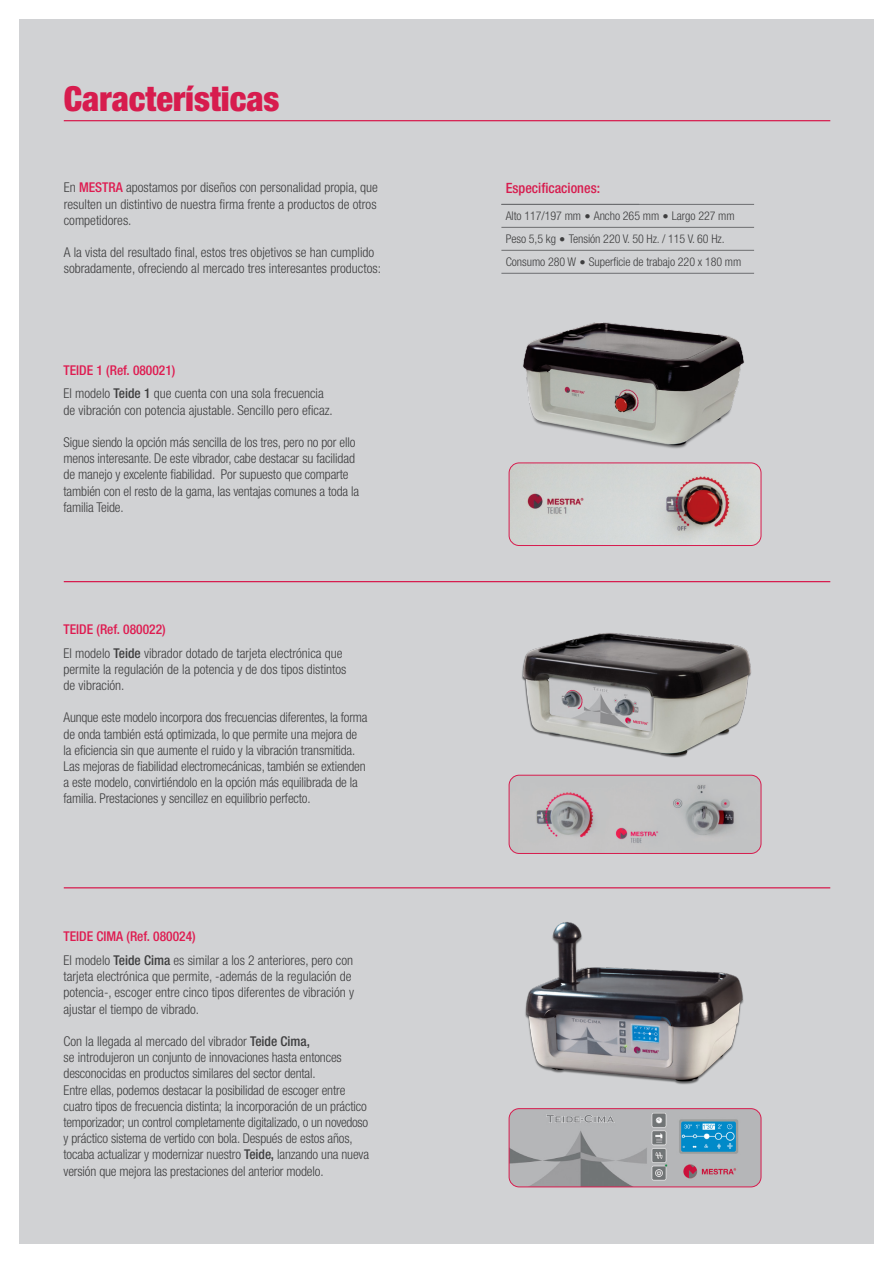
<style>
.page{position:relative;width:893px;height:1263px;background:#fff}
.page>*{position:absolute;margin:0;border:0;box-sizing:border-box;transform-origin:0 0}
.t1{font:900 condensed 34.5px "Helvetica Neue LT Std";color:#d71c4e}
.t2{font:500 condensed 14.1px "Helvetica Neue LT Std";color:#d71c4e}
.Características{font:300 condensed 13.5px/16.2px "Helvetica Neue LT Std";letter-spacing:-.01em;color:#3e3e3f}
.Características-2{font:500 condensed 13.5px "Helvetica Neue LT Std";color:#de1b50}
.Tx_general{font:300 condensed 12px "Helvetica Neue LT Std";letter-spacing:-.005em;color:#3e3e3f}
.s1{font-weight:500;color:#de1b50}
.s2{font-weight:500}
</style>
<div class="page">
<div style="left:19px;top:19px;width:854px;height:1224px;background:#d1d2d4"></div>
<img style="left:523px;top:322px;width:221px;height:127px">
<img style="left:525px;top:922px;width:219px;height:163px">
<img style="left:522px;top:633px;width:229px;height:125px">
<img style="left:509px;top:463px;width:252px;height:82px">
<div style="left:509px;top:462px;width:252px;height:84px;border:1px solid #d71c4e;border-radius:10px"></div>
<img style="left:509px;top:775px;width:252px;height:78px">
<div style="left:509px;top:775px;width:252px;height:79px;border:1px solid #d71c4e;border-radius:10px"></div>
<img style="left:509px;top:1109px;width:252px;height:78px">
<div style="left:509px;top:1108px;width:252px;height:79px;border:1px solid #d71c4e;border-radius:10px"></div>
<hr style="left:501px;top:204px;width:253px;height:1px;background:#6c6d70">
<hr style="left:501px;top:227px;width:253px;height:1px;background:#6c6d70">
<hr style="left:501px;top:250px;width:253px;height:1px;background:#6c6d70">
<hr style="left:501px;top:273px;width:253px;height:1px;background:#6c6d70">
<hr style="left:64px;top:887px;width:766px;height:1px;background:#d71c4e">
<hr style="left:64px;top:581px;width:766px;height:1px;background:#d71c4e">
<hr style="left:64px;top:120px;width:766px;height:1px;background:#d71c4e">
<p class="t1" style="left:64px;top:77px;width:217px">Características</p>
<p class="Características" style="left:64px;top:179px;width:316px;text-align:justify">En <span class="s1">MESTRA</span> apostamos por diseños con personalidad propia, que resulten un distintivo de nuestra firma frente a productos de otros competidores.</p>
<p class="Características" style="left:64px;top:244px;width:319px">A la vista del resultado final, estos tres objetivos se han cumplido sobradamente, ofreciendo al mercado tres interesantes productos:</p>
<p class="Características-2" style="left:64px;top:362px;width:113px">TEIDE 1 (Ref. 080021)</p>
<p class="Características" style="left:64px;top:385px;width:262px">El modelo <span class="s2">Teide 1</span> que cuenta con una sola frecuencia</p>
<p class="Características" style="left:64px;top:401px;width:271px">de vibración con potencia ajustable. Sencillo pero eficaz.</p>
<p class="Características" style="left:64px;top:434px;width:297px">Sigue siendo la opción más sencilla de los tres, pero no por ello menos interesante. De este vibrador, cabe destacar su facilidad de manejo y excelente fiabilidad. Por supuesto que comparte también con el resto de la gama, las ventajas comunes a toda la familia Teide.</p>
<p class="Características-2" style="left:64px;top:621px;width:104px">TEIDE (Ref. 080022)</p>
<p class="Características" style="left:64px;top:645px;width:284px">El modelo <span class="s2">Teide</span> vibrador dotado de tarjeta electrónica que permite la regulación de la potencia y de dos tipos distintos</p>
<p class="Características" style="left:64px;top:677px;width:62px">de vibración.</p>
<p class="Características" style="left:64px;top:709px;width:306px">Aunque este modelo incorpora dos frecuencias diferentes, la forma de onda también está optimizada, lo que permite una mejora de la eficiencia sin que aumente el ruido y la vibración transmitida.<br>Las mejoras de fiabilidad electromecánicas, también se extienden a este modelo, convirtiéndolo en la opción más equilibrada de la familia. Prestaciones y sencillez en equilibrio perfecto.</p>
<p class="Características-2" style="left:64px;top:928px;width:134px">TEIDE CIMA (Ref. 080024)</p>
<p class="Características" style="left:64px;top:952px;width:292px">El modelo <span class="s2">Teide Cima</span> es similar a los 2 anteriores, pero con tarjeta electrónica que permite, -además de la regulación de potencia-, escoger entre cinco tipos diferentes de vibración y ajustar el tiempo de vibrado.</p>
<p class="Características" style="left:64px;top:1033px;width:248px">Con la llegada al mercado del vibrador <span class="s2">Teide Cima,</span></p>
<p class="Características" style="left:64px;top:1049px;width:280px">se introdujeron un conjunto de innovaciones hasta entonces desconocidas en productos similares del sector dental.</p>
<p class="Características" style="left:64px;top:1081px;width:307px">Entre ellas, podemos destacar la posibilidad de escoger entre cuatro tipos de frecuencia distinta; la incorporación de un práctico temporizador; un control completamente digitalizado, o un novedoso y práctico sistema de vertido con bola. Después de estos años, tocaba actualizar y modernizar nuestro <span class="s2">Teide,</span> lanzando una nueva</p>
<p class="Características" style="left:64px;top:1162px;width:262px">versión que mejora las prestaciones del anterior modelo.</p>
<p class="t2" style="left:506px;top:180px;width:96px">Especificaciones:</p>
<p class="Tx_general" style="left:506px;top:209px;width:231px">Alto 117/197 mm ● Ancho 265 mm ● Largo 227 mm</p>
<p class="Tx_general" style="left:506px;top:232px;width:220px">Peso 5,5 kg ● Tensión 220 V. 50 Hz. / 115 V. 60 Hz.</p>
<p class="Tx_general" style="left:506px;top:255px;width:237px">Consumo 280 W ● Superficie de trabajo 220 x 180 mm</p>
</div>
